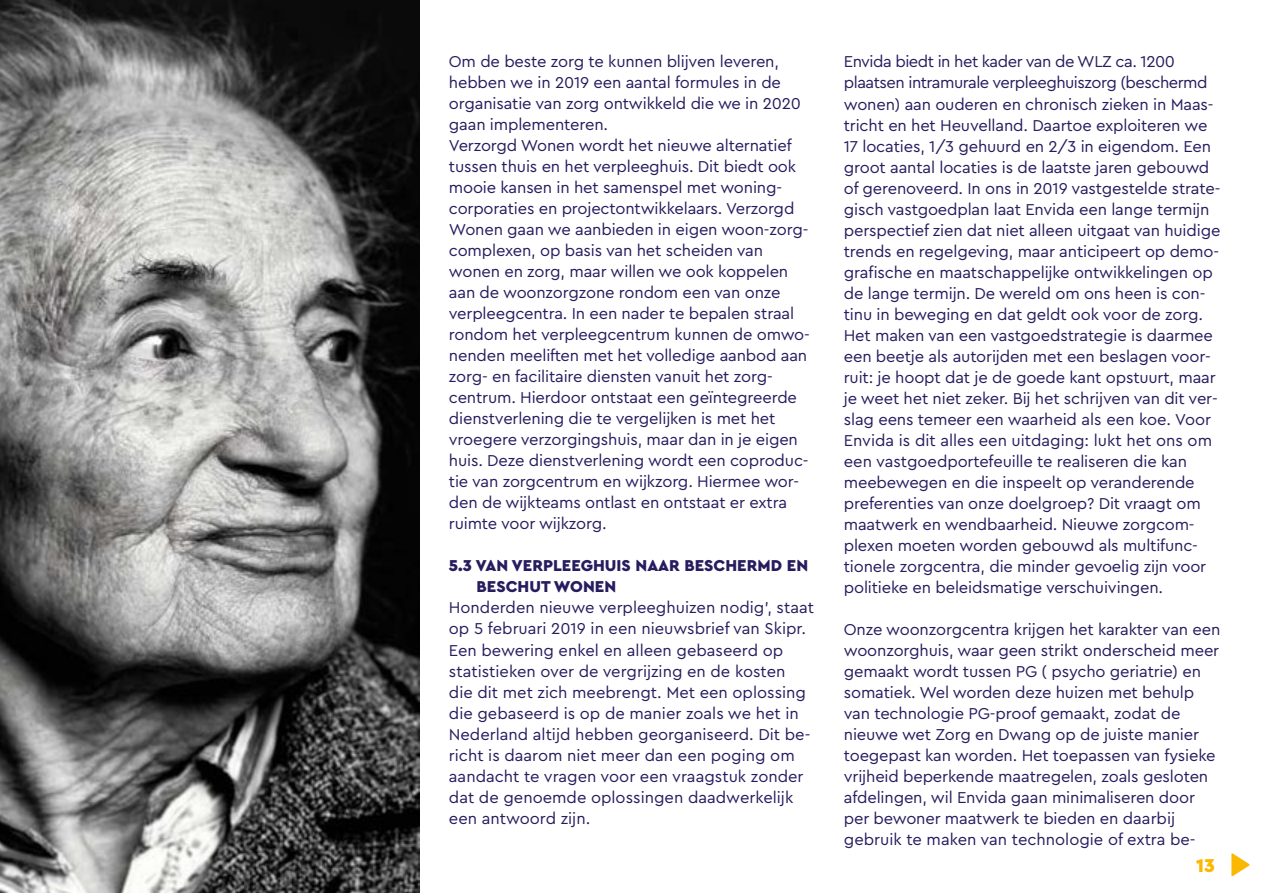
<style>
.page{position:relative;width:1263px;height:893px;background:#fff}
.page>*{position:absolute;margin:0;border:0;box-sizing:border-box;transform-origin:0 0}
.t1{font:900 19.5px "Cera Pro";color:#fbb800}
.t2{font:16.5px/21px "Cera Pro";letter-spacing:-.01em;color:#271c5e}
.t3{font:900 16.5px/21px "Cera Pro";color:#271c5e}
</style>
<div class="page">
<img style="left:0;top:0;width:419px;height:893px">
<svg style="left:1231px;top:853px;width:19px;height:23px"></svg>
<p class="t2" style="left:449px;top:51px;width:362px">Om de beste zorg te kunnen blijven leveren, hebben we in 2019 een aantal formules in de organisatie van zorg ontwikkeld die we in 2020 gaan implementeren.<br>Verzorgd Wonen wordt het nieuwe alternatief tussen thuis en het verpleeghuis. Dit biedt ook mooie kansen in het samenspel met woning&shy;corporaties en projectontwikkelaars. Verzorgd Wonen gaan we aanbieden in eigen woon-zorg&shy;complexen, op basis van het scheiden van wonen en zorg, maar willen we ook koppelen aan de woonzorgzone rondom een van onze verpleegcentra. In een nader te bepalen straal rondom het verpleegcentrum kunnen de omwo&shy;nenden meeliften met het volledige aanbod aan zorg- en facilitaire diensten vanuit het zorg&shy;centrum. Hierdoor ontstaat een geïntegreerde dienstverlening die te vergelijken is met het vroegere verzorgingshuis, maar dan in je eigen huis. Deze dienstverlening wordt een coproduc&shy;tie van zorgcentrum en wijkzorg. Hiermee wor&shy;den de wijkteams ontlast en ontstaat er extra ruimte voor wijkzorg.</p>
<p class="t3" style="left:477px;top:555px;width:333px;text-indent:-28px">5.3 VAN VERPLEEGHUIS NAAR BESCHERMD EN<br>BESCHUT WONEN</p>
<p class="t2" style="left:449px;top:597px;width:367px">Honderden nieuwe verpleeghuizen nodig', staat op 5 februari 2019 in een nieuwsbrief van Skipr.<br>Een bewering enkel en alleen gebaseerd op statistieken over de vergrijzing en de kosten<br>die dit met zich meebrengt. Met een oplossing die gebaseerd is op de manier zoals we het in Nederland altijd hebben georganiseerd. Dit be&shy;richt is daarom niet meer dan een poging om aandacht te vragen voor een vraagstuk zonder dat de genoemde oplossingen daadwerkelijk een antwoord zijn.</p>
<p class="t2" style="left:844px;top:51px;width:378px">Envida biedt in het kader van de WLZ ca. 1200 plaatsen intramurale verpleeghuiszorg (beschermd wonen) aan ouderen en chronisch zieken in Maas&shy;tricht en het Heuvelland. Daartoe exploiteren we 17 locaties, 1/3 gehuurd en 2/3 in eigendom. Een groot aantal locaties is de laatste jaren gebouwd of gerenoveerd. In ons in 2019 vastgestelde strate&shy;gisch vastgoedplan laat Envida een lange termijn perspectief zien dat niet alleen uitgaat van huidige trends en regelgeving, maar anticipeert op demo&shy;grafische en maatschappelijke ontwikkelingen op de lange termijn. De wereld om ons heen is con&shy;tinu in beweging en dat geldt ook voor de zorg.<br>Het maken van een vastgoedstrategie is daarmee een beetje als autorijden met een beslagen voor&shy;ruit: je hoopt dat je de goede kant opstuurt, maar je weet het niet zeker. Bij het schrijven van dit ver&shy;slag eens temeer een waarheid als een koe. Voor Envida is dit alles een uitdaging: lukt het ons om een vastgoedportefeuille te realiseren die kan meebewegen en die inspeelt op veranderende preferenties van onze doelgroep? Dit vraagt om maatwerk en wendbaarheid. Nieuwe zorgcom&shy;plexen moeten worden gebouwd als multifunc&shy;tionele zorgcentra, die minder gevoelig zijn voor politieke en beleidsmatige verschuivingen.</p>
<p class="t2" style="left:844px;top:618px;width:378px">Onze woonzorgcentra krijgen het karakter van een woonzorghuis, waar geen strikt onderscheid meer gemaakt wordt tussen PG ( psycho geriatrie) en somatiek. Wel worden deze huizen met behulp van technologie PG-proof gemaakt, zodat de nieuwe wet Zorg en Dwang op de juiste manier toegepast kan worden. Het toepassen van fysieke vrijheid beperkende maatregelen, zoals gesloten afdelingen, wil Envida gaan minimaliseren door per bewoner maatwerk te bieden en daarbij gebruik te maken van technologie of extra be-</p>
<p class="t1" style="left:1196px;top:852px;width:20px">13</p>
</div>
